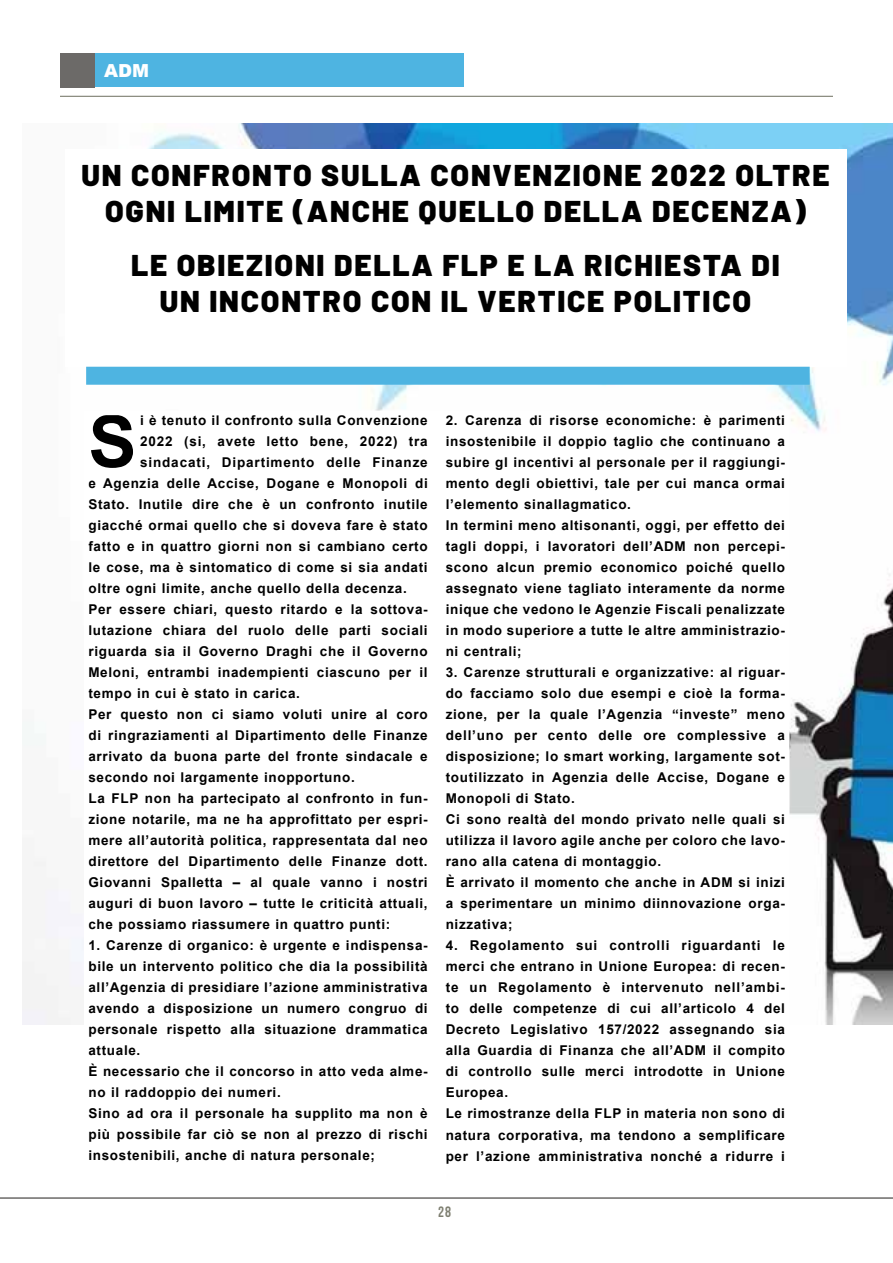
<style>
.page{position:relative;width:893px;height:1263px;background:#fff}
.page>*{position:absolute;margin:0;border:0;box-sizing:border-box;transform-origin:0 0}
.t1{font:700 72.15px "Arial";color:#000}
.t2{font:900 30px/36px "Barlow";letter-spacing:.06em;color:#000;text-align:center}
.t3{font:900 18px "Arial";color:#fff}
.t4{font:15px "Bebas Neue";color:#7e7f71}
.t5{font:700 13.5px/21px "Arial";letter-spacing:.05em;color:#000}
</style>
<div class="page">
<div style="left:60px;top:53px;width:34px;height:35px;background:#6c6a68"></div>
<div style="left:94px;top:53px;width:369px;height:34px;background:#4eb4e1"></div>
<hr style="left:60px;top:96px;width:773px;height:1px;background:#7e7f71">
<img style="left:22px;top:123px;width:871px;height:902px">
<svg style="left:0;top:1197px;width:893px;height:2px;background:#8f8e8d"></svg>
<div style="left:65px;top:149px;width:781px;height:218px;background:#fff"></div>
<div style="left:86px;top:367px;width:724px;height:18px;background:#4eb4e1"></div>
<div style="left:86px;top:413px;width:701px;height:761px;background:#fff"></div>
<h3 class="t3" style="left:104px;top:57px;width:46px">ADM</h3>
<h2 class="t2" style="left:81px;top:155px;width:749px">UN CONFRONTO SULLA CONVENZIONE 2022 OLTRE<br>OGNI LIMITE (ANCHE QUELLO DELLA DECENZA)</h2>
<h2 class="t2" style="left:131px;top:245px;width:650px">LE OBIEZIONI DELLA FLP E LA RICHIESTA DI<br>UN INCONTRO CON IL VERTICE POLITICO</h2>
<h1 class="t1" style="left:88px;top:391px;width:50px">S</h1>
<p class="t5" style="left:140px;top:410px;width:289px">i è tenuto il confronto sulla Convenzione</p>
<p class="t5" style="left:140px;top:431px;width:289px">2022 (si, avete letto bene, 2022) tra</p>
<p class="t5" style="left:140px;top:452px;width:289px">sindacati, Dipartimento delle Finanze</p>
<p class="t5" style="left:88px;top:473px;width:341px">e Agenzia delle Accise, Dogane e Monopoli di</p>
<p class="t5" style="left:88px;top:494px;width:341px">Stato. Inutile dire che è un confronto inutile</p>
<p class="t5" style="left:88px;top:515px;width:341px">giacché ormai quello che si doveva fare è stato</p>
<p class="t5" style="left:88px;top:536px;width:341px">fatto e in quattro giorni non si cambiano certo</p>
<p class="t5" style="left:88px;top:557px;width:341px">le cose, ma è sintomatico di come si sia andati</p>
<p class="t5" style="left:88px;top:578px;width:320px">oltre ogni limite, anche quello della decenza.</p>
<p class="t5" style="left:88px;top:599px;width:341px">Per essere chiari, questo ritardo e la sottova-</p>
<p class="t5" style="left:88px;top:620px;width:341px">lutazione chiara del ruolo delle parti sociali</p>
<p class="t5" style="left:88px;top:641px;width:341px">riguarda sia il Governo Draghi che il Governo</p>
<p class="t5" style="left:88px;top:662px;width:341px">Meloni, entrambi inadempienti ciascuno per il</p>
<p class="t5" style="left:88px;top:683px;width:213px">tempo in cui è stato in carica.</p>
<p class="t5" style="left:88px;top:704px;width:341px">Per questo non ci siamo voluti unire al coro</p>
<p class="t5" style="left:88px;top:725px;width:341px">di ringraziamenti al Dipartimento delle Finanze</p>
<p class="t5" style="left:88px;top:746px;width:341px">arrivato da buona parte del fronte sindacale e</p>
<p class="t5" style="left:88px;top:767px;width:268px">secondo noi largamente inopportuno.</p>
<p class="t5" style="left:88px;top:788px;width:341px">La FLP non ha partecipato al confronto in fun-</p>
<p class="t5" style="left:88px;top:809px;width:341px">zione notarile, ma ne ha approfittato per espri-</p>
<p class="t5" style="left:88px;top:830px;width:341px">mere all’autorità politica, rappresentata dal neo</p>
<p class="t5" style="left:88px;top:851px;width:341px">direttore del Dipartimento delle Finanze dott.</p>
<p class="t5" style="left:88px;top:872px;width:341px">Giovanni Spalletta – al quale vanno i nostri</p>
<p class="t5" style="left:88px;top:893px;width:341px">auguri di buon lavoro – tutte le criticità attuali,</p>
<p class="t5" style="left:88px;top:914px;width:303px">che possiamo riassumere in quattro punti:</p>
<p class="t5" style="left:88px;top:935px;width:341px">1. Carenze di organico: è urgente e indispensa&shy;bile un intervento politico che dia la possibilità all’Agenzia di presidiare l’azione amministrativa avendo a disposizione un numero congruo di personale rispetto alla situazione drammatica attuale.<br>È necessario che il concorso in atto veda alme&shy;no il raddoppio dei numeri.<br>Sino ad ora il personale ha supplito ma non è più possibile far ciò se non al prezzo di rischi insostenibili, anche di natura personale;</p>
<p class="t5" style="left:446px;top:410px;width:341px">2. Carenza di risorse economiche: è parimenti insostenibile il doppio taglio che continuano a subire gl incentivi al personale per il raggiungi&shy;mento degli obiettivi, tale per cui manca ormai l’elemento sinallagmatico.<br>In termini meno altisonanti, oggi, per effetto dei tagli doppi, i lavoratori dell’ADM non percepi&shy;scono alcun premio economico poiché quello assegnato viene tagliato interamente da norme inique che vedono le Agenzie Fiscali penalizzate in modo superiore a tutte le altre amministrazio&shy;ni centrali;</p>
<p class="t5" style="left:446px;top:662px;width:341px">3. Carenze strutturali e organizzative: al riguar&shy;do facciamo solo due esempi e cioè la forma&shy;zione, per la quale l’Agenzia “investe” meno dell’uno per cento delle ore complessive a disposizione; lo smart working, largamente sot&shy;toutilizzato in Agenzia delle Accise, Dogane e Monopoli di Stato.<br>Ci sono realtà del mondo privato nelle quali si utilizza il lavoro agile anche per coloro che lavo&shy;rano alla catena di montaggio.<br>È arrivato il momento che anche in ADM si inizi a sperimentare un minimo diinnovazione orga&shy;nizzativa;</p>
<p class="t5" style="left:446px;top:935px;width:341px">4. Regolamento sui controlli riguardanti le merci che entrano in Unione Europea: di recen&shy;te un Regolamento è intervenuto nell’ambi&shy;to delle competenze di cui all’articolo 4 del Decreto Legislativo 157/2022 assegnando sia alla Guardia di Finanza che all’ADM il compito di controllo sulle merci introdotte in Unione Europea.<br>Le rimostranze della FLP in materia non sono di natura corporativa, ma tendono a semplificare per l’azione amministrativa nonché a ridurre i</p>
<p class="t4" style="left:438px;top:1203px;width:14px">28</p>
</div>
